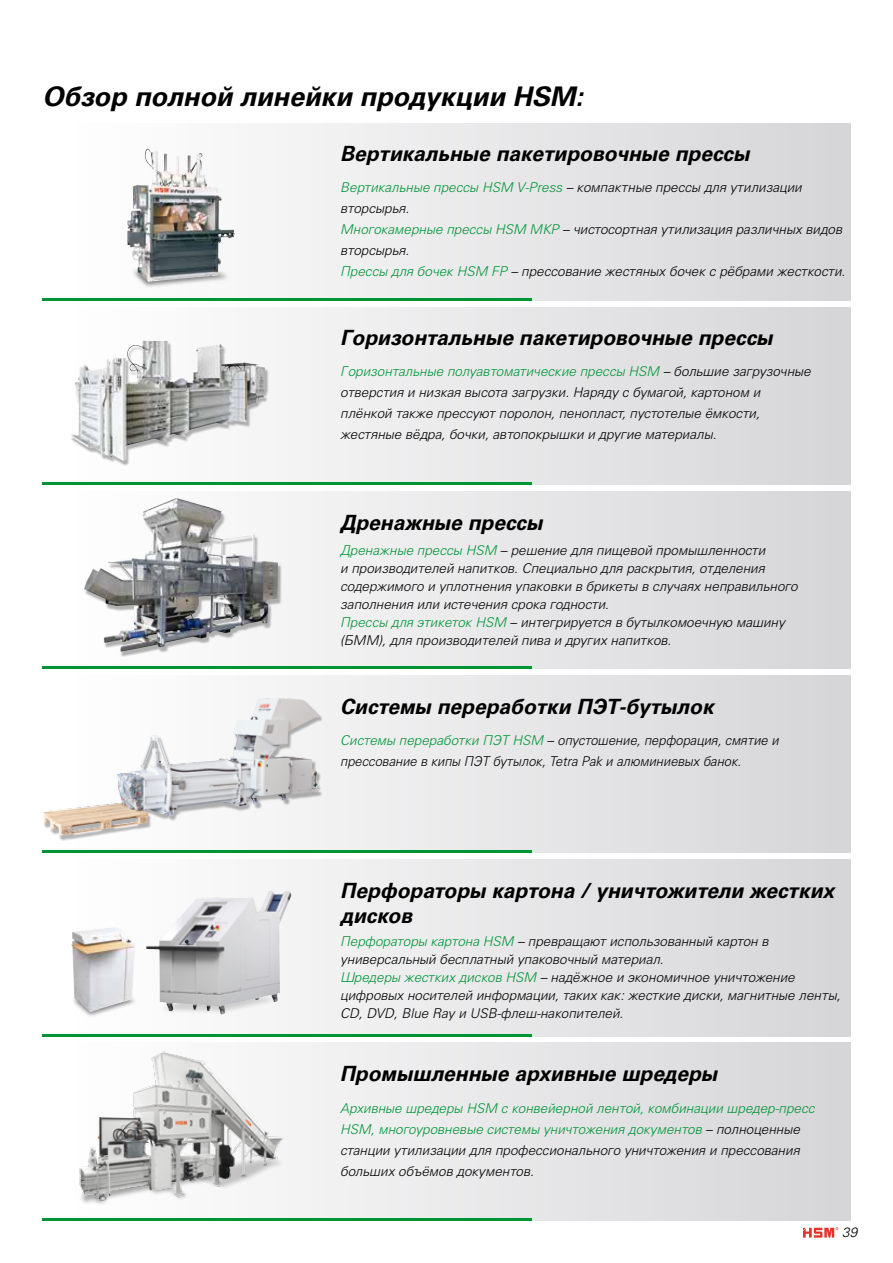
<style>
.page{position:relative;width:893px;height:1263px;background:#fff}
.page>*{position:absolute;margin:0;border:0;box-sizing:border-box;transform-origin:0 0}
.t1{font:italic 700 27px "Univers LTCYR";color:#000}
.t2{font:italic 700 21px/25.2px "Univers LTCYR";color:#000}
.t3{font:italic 300 13.5px/18px "Univers LTCYR";color:#000}
.t4{font:italic 300 13.5px/21px "Univers LTCYR";color:#009435}
.t5{font:italic 300 13.5px "Univers LT";color:#000}
.s1{color:#009435}
.s2{color:#000}
</style>
<div class="page">
<svg style="left:803px;top:1227px;width:35px;height:10px"></svg>
<svg style="left:43px;top:123px;width:807px;height:178px"></svg>
<div style="left:43px;top:307px;width:807px;height:178px;background:linear-gradient(to right,#fff,#d6d6d9)"></div>
<div style="left:43px;top:491px;width:807px;height:178px;background:linear-gradient(to right,#fff,#d6d6d9)"></div>
<div style="left:70px;top:343px;width:199px;height:123px;background:#000;opacity:.3"></div>
<div style="left:84px;top:500px;width:198px;height:157px;background:#000;opacity:.3"></div>
<div style="left:131px;top:264px;width:100px;height:24px;background:#000;opacity:.5"></div>
<svg style="left:135px;top:269px;width:92px;height:15px"></svg>
<div style="left:43px;top:675px;width:807px;height:178px;background:linear-gradient(to right,#fff,#d6d6d9)"></div>
<svg style="left:88px;top:1043px;width:762px;height:177px"></svg>
<svg style="left:71px;top:859px;width:779px;height:177px"></svg>
<hr style="left:43px;top:299px;width:488px;height:2px;background:#009435">
<hr style="left:43px;top:483px;width:488px;height:2px;background:#009435">
<hr style="left:43px;top:850px;width:488px;height:3px;background:#009435">
<hr style="left:43px;top:666px;width:488px;height:3px;background:#009435">
<hr style="left:43px;top:1034px;width:488px;height:2px;background:#009435">
<hr style="left:43px;top:1218px;width:488px;height:2px;background:#009435">
<div style="left:43px;top:700px;width:280px;height:141px;background:#000;opacity:.3"></div>
<div style="left:160px;top:991px;width:120px;height:24px;background:#000;opacity:.17"></div>
<svg style="left:163px;top:996px;width:114px;height:14px;background:#c8c7c8"></svg>
<div style="left:70px;top:985px;width:67px;height:33px;background:#000;opacity:.5"></div>
<svg style="left:74px;top:989px;width:59px;height:25px"></svg>
<div style="left:78px;top:1160px;width:149px;height:46px;background:#000;opacity:.35"></div>
<div style="left:216px;top:1155px;width:69px;height:35px;background:#000;opacity:.21"></div>
<svg style="left:82px;top:1159px;width:199px;height:43px"></svg>
<h1 class="t1" style="left:43px;top:81px;width:542px">Обзор полной линейки продукции HSM:</h1>
<h2 class="t2" style="left:340px;top:141px;width:411px">Вертикальные пакетировочные прессы</h2>
<p class="t3" style="left:340px;top:177px;width:507px;line-height:21px"><span class="s1">Вертикальные прессы HSM V-Press</span> – компактные прессы для утилизации вторсырья.<br><span class="s1">Многокамерные прессы HSM MKP</span> – чистосортная утилизация различных видов вторсырья.<br><span class="s1">Прессы для бочек HSM FP</span> – прессование жестяных бочек с рёбрами жесткости.</p>
<h2 class="t2" style="left:340px;top:325px;width:434px">Горизонтальные пакетировочные прессы</h2>
<p class="t3" style="left:340px;top:361px;width:472px;line-height:21px"><span class="s1">Горизонтальные полуавтоматические прессы HSM</span> – большие загрузочные отверстия и низкая высота загрузки. Наряду с бумагой, картоном и плёнкой также прессуют поролон, пенопласт, пустотелые ёмкости, жестяные вёдра, бочки, автопокрышки и другие материалы.</p>
<h2 class="t2" style="left:340px;top:510px;width:204px">Дренажные прессы</h2>
<p class="t3" style="left:340px;top:541px;width:459px"><span class="s1">Дренажные прессы HSM</span> – решение для пищевой промышленности<br>и производителей напитков. Специально для раскрытия, отделения содержимого и уплотнения упаковки в брикеты в случаях неправильного заполнения или истечения срока годности.<br><span class="s1">Прессы для этикеток HSM</span> – интегрируется в бутылкомоечную машину (БММ), для производителей пива и других напитков.</p>
<h2 class="t2" style="left:340px;top:694px;width:375px">Системы переработки ПЭТ-бутылок</h2>
<p class="t3" style="left:340px;top:729px;width:440px;line-height:21px"><span class="s1">Системы переработки ПЭТ HSM</span> – опустошение, перфорация, смятие и прессование в кипы ПЭТ бутылок, Tetra Pak и алюминиевых банок.</p>
<h2 class="t2" style="left:340px;top:877px;width:496px">Перфораторы картона / уничтожители жестких дисков</h2>
<p class="t3" style="left:340px;top:932px;width:502px"><span class="s1">Перфораторы картона HSM</span> – превращают использованный картон в универсальный бесплатный упаковочный материал.<br><span class="s1">Шредеры жестких дисков HSM</span> – надёжное и экономичное уничтожение цифровых носителей информации, таких как: жесткие диски, магнитные ленты, CD, DVD, Blue Ray и USB-флеш-накопителей.</p>
<h2 class="t2" style="left:340px;top:1060px;width:379px">Промышленные архивные шредеры</h2>
<p class="t4" style="left:340px;top:1097px;width:476px">Архивные шредеры HSM с конвейерной лентой, комбинации шредер-пресс HSM, многоуровневые системы уничтожения документов <span class="s2">– полноценные станции утилизации для профессионального уничтожения и прессования больших объёмов документов.</span></p>
<p class="t5" style="left:842px;top:1224px;width:17px">39</p>
</div>
